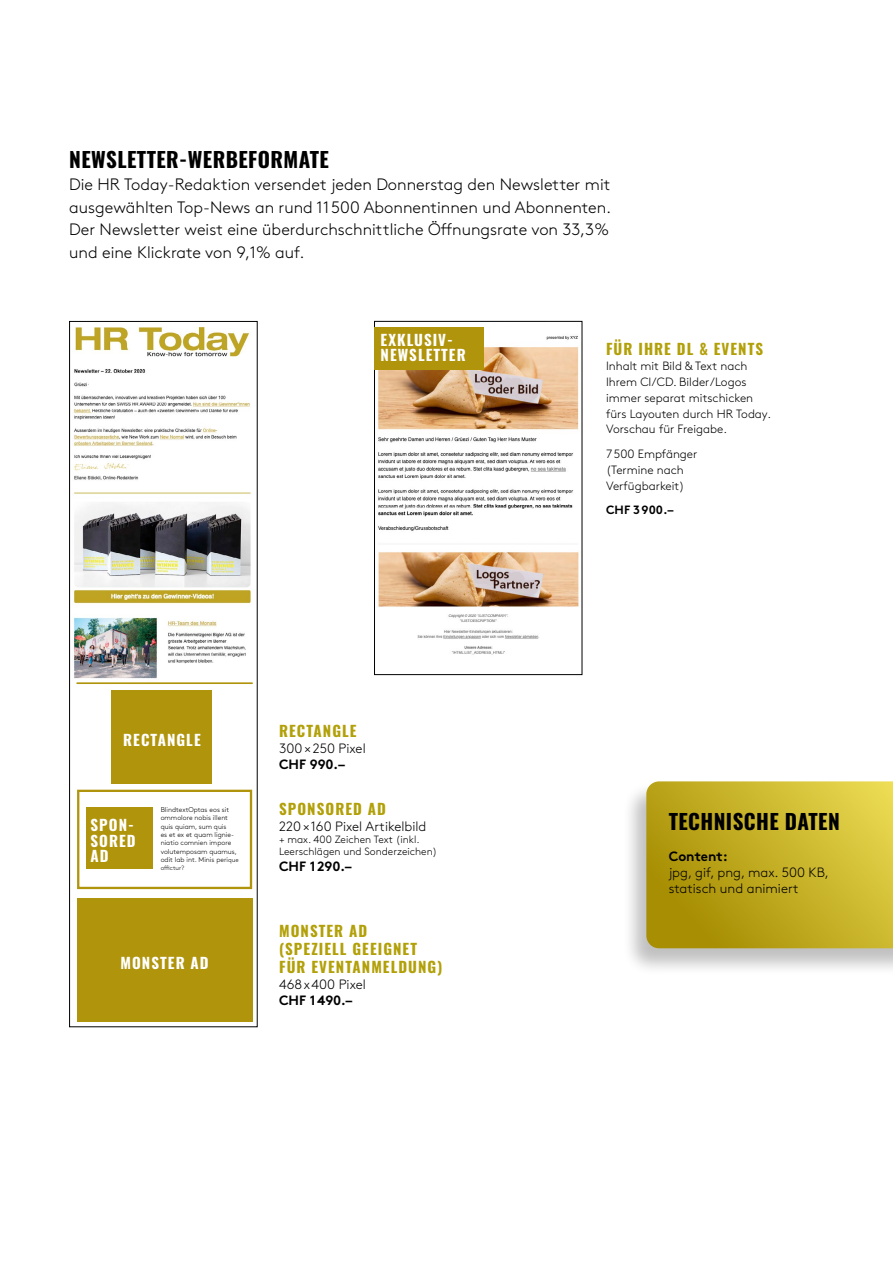
<style>
.page{position:relative;width:893px;height:1263px;background:#fff}
.page>*{position:absolute;margin:0;border:0;box-sizing:border-box;transform-origin:0 0}
.t1{font:700 21px "Oswald";letter-spacing:.02em;color:#000}
.t2{font:300 16.5px/22.5px "Brown Std";color:#000}
.t3{font:700 15px/18px "Oswald";letter-spacing:.07em;color:#b2a009}
.t4{font:700 15px/15.8px "Oswald";letter-spacing:.07em;color:#fff}
.t5{font:300 13.5px/15.8px "Brown Std";color:#000}
.t6{font:700 13.5px "Brown Std";letter-spacing:-.005em;color:#000}
.t7{font:300 12px/15.8px "Brown Std";color:#000}
.t8{font:700 12px "Brown Std";color:#000}
.t9{font:300 10.5px/12px "Brown Std";color:#000}
.t10{font:300 6.9px/8.4px "Brown Std";color:#000}
.t11{font:300 6.3px "Brown Std";letter-spacing:-.005em;color:#000}
.s1{font-size:6.3px}
</style>
<div class="page">
<img style="left:376px;top:327px;width:203px;height:328px">
<div style="left:374px;top:321px;width:208px;height:354px;border:1px solid #000"></div>
<div style="left:374px;top:328px;width:109px;height:42px;background:#b0940c"></div>
<div style="left:69px;top:321px;width:189px;height:706px;border:1px solid #000"></div>
<div style="left:112px;top:690px;width:100px;height:94px;background:#b0940c"></div>
<div style="left:77px;top:898px;width:175px;height:123px;background:#b0940c"></div>
<div style="left:77px;top:790px;width:175px;height:99px;background:#fff;border:2px solid #b0940c"></div>
<div style="left:86px;top:807px;width:67px;height:62px;background:#b0940c"></div>
<img style="left:73px;top:327px;width:180px;height:357px">
<hr style="left:77px;top:682px;width:175px;height:2px;background:#b0940c">
<div style="left:89px;top:380px;width:84px;height:10px;background:#fff"></div>
<div style="left:622px;top:781px;width:271px;height:195px;background:#000;opacity:.25"></div>
<svg style="left:646px;top:781px;width:247px;height:167px"></svg>
<p class="t1" style="left:69px;top:148px;width:261px">NEWSLETTER-WERBEFORMATE</p>
<p class="t2" style="left:69px;top:173px;width:544px">Die HR Today-Redaktion versendet jeden Donnerstag den Newsletter mit ausgewählten Top-News an rund 11500 Abonnentinnen und Abonnenten.<br>Der Newsletter weist eine überdurchschnittliche Öffnungsrate von 33,3% und eine Klickrate von 9,1% auf.</p>
<p class="t4" style="left:381px;top:333px;width:87px">EXKLUSIV-<br>NEWSLETTER</p>
<p class="t4" style="left:123px;top:733px;width:79px">RECTANGLE</p>
<p class="t4" style="left:91px;top:818px;width:47px">SPON-<br>SORED<br>AD</p>
<p class="t10" style="left:161px;top:805px;width:79px">BlindtextOptas eos sit ommolore nobis illent quis quiam, sum quis<br>es et ex et quam lignie&shy;niatio comnien impore volutemposam quamus, odit lab int. Minis peri<span class="s1">que</span></p>
<p class="t11" style="left:161px;top:864px;width:25px">offictur?</p>
<p class="t4" style="left:121px;top:955px;width:90px">MONSTER AD</p>
<p class="t3" style="left:279px;top:723px;width:79px">RECTANGLE</p>
<p class="t5" style="left:279px;top:741px;width:88px">300×250 Pixel</p>
<p class="t6" style="left:279px;top:756px;width:67px">CHF 990.–</p>
<p class="t3" style="left:279px;top:801px;width:108px">SPONSORED AD</p>
<p class="t5" style="left:279px;top:818px;width:149px">220×160 Pixel Artikelbild</p>
<p class="t9" style="left:279px;top:833px;width:160px">+ max. 400 Zeichen Text (inkl.<br>Leerschlägen und Sonderzeichen)</p>
<p class="t6" style="left:279px;top:858px;width:74px">CHF 1290.–</p>
<p class="t3" style="left:279px;top:923px;width:165px">MONSTER AD<br>(SPEZIELL GEEIGNET<br>FÜR EVENTANMELDUNG)</p>
<p class="t5" style="left:279px;top:977px;width:88px">468x400 Pixel</p>
<p class="t6" style="left:279px;top:992px;width:75px">CHF 1490.–</p>
<p class="t3" style="left:606px;top:340px;width:159px">FÜR IHRE DL &amp; EVENTS</p>
<p class="t7" style="left:606px;top:359px;width:166px">Inhalt mit Bild &amp; Text nach<br>Ihrem CI/CD. Bilder/Logos immer separat mitschicken fürs Layouten durch HR Today.<br>Vorschau für Freigabe.</p>
<p class="t7" style="left:606px;top:446px;width:93px">7500 Empfänger (Termine nach<br>Verfügbarkeit)</p>
<p class="t8" style="left:606px;top:503px;width:69px">CHF 3900.–</p>
<p class="t1" style="left:669px;top:810px;width:173px">TECHNISCHE DATEN</p>
<p class="t6" style="left:669px;top:848px;width:61px">Content:</p>
<p class="t5" style="left:669px;top:864px;width:162px">jpg, gif, png, max. 500 KB, statisch und animiert</p>
</div>
